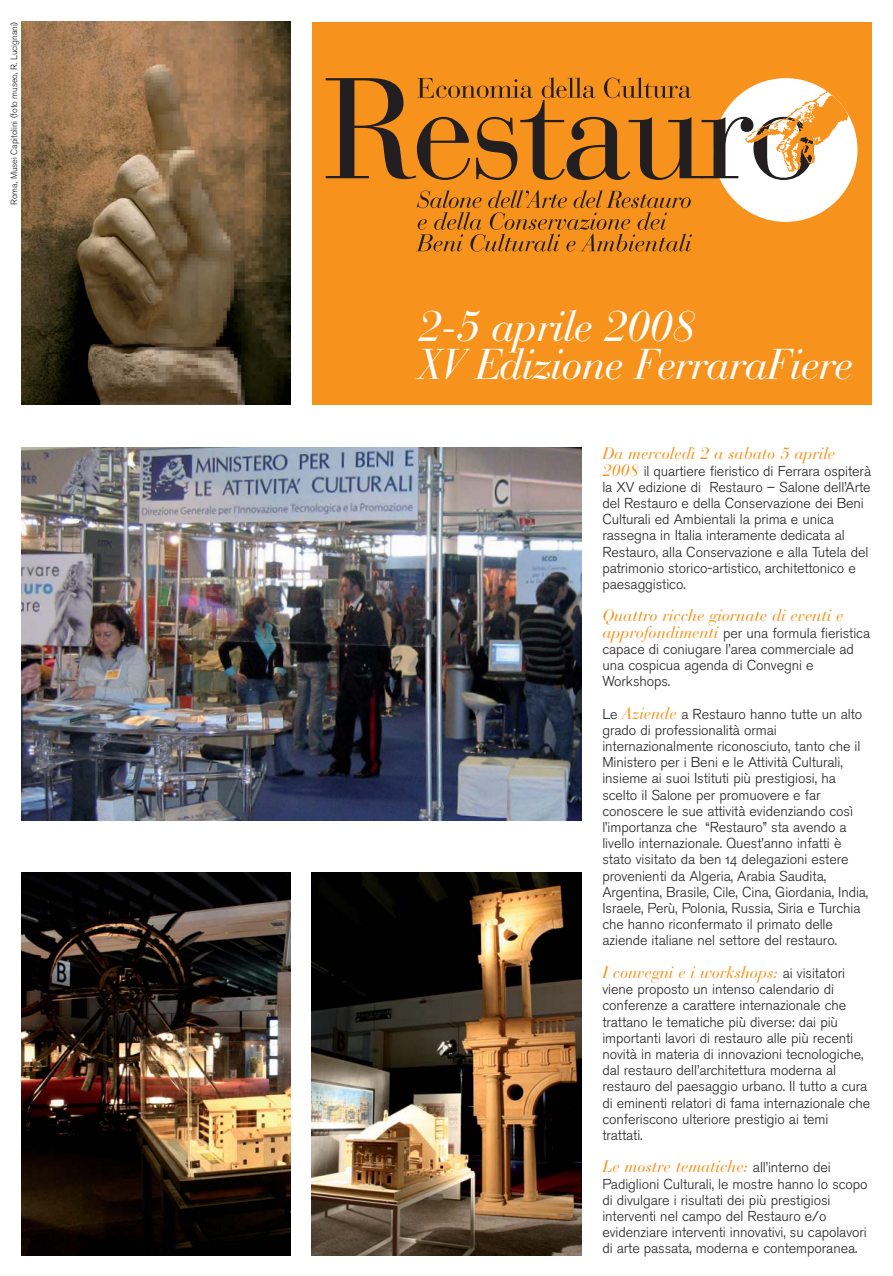
<style>
.page{position:relative;width:893px;height:1276px;background:#fff}
.page>*{position:absolute;margin:0;border:0;box-sizing:border-box;transform-origin:0 0}
.t1{font:italic 42.75px/38.5px "Bauer Bodoni";letter-spacing:-.025em;color:#fff}
.t2{font:italic 16.5px "Bauer Bodoni";letter-spacing:-.005em;color:#f7931d}
.t3{font:14.25px/16.2px "Akzidenz Grotesk BE Light Os F";letter-spacing:-.005em;color:#231f20}
.t4{font:9px "Akzidenz Grotesk BE Light Os F";letter-spacing:-.01em;color:#231f20}
.s1{font-family:"Bauer Bodoni";font-style:italic;font-size:16.5px;color:#f7931d}
.s2{font-family:"Akzidenz Grotesk BE Light Os F";font-style:normal;font-size:14.25px;color:#231f20}
</style>
<div class="page">
<div style="left:312px;top:22px;width:560px;height:383px;background:#f7931d"></div>
<div style="left:714px;top:78px;width:143px;height:144px;background:#fff;border-radius:50%"></div>
<svg style="left:326px;top:77px;width:522px;height:103px"></svg>
<svg style="left:416px;top:190px;width:276px;height:62px"></svg>
<img style="left:21px;top:22px;width:270px;height:383px">
<img style="left:21px;top:447px;width:560px;height:373px">
<img style="left:21px;top:872px;width:270px;height:383px">
<img style="left:312px;top:872px;width:269px;height:383px">
<p class="t4" style="left:11px;top:205px;width:185px;rotate:-90deg">Roma, Musei Capitolini (foto museo, R. Lucignani)</p>
<h1 class="t1" style="left:418px;top:312px;width:436px">2-5 aprile 2008<br>XV Edizione FerraraFiere</h1>
<p class="t2" style="left:602px;top:447px;width:234px">Da mercoledì 2 a sabato 5 aprile</p>
<p class="t3" style="left:602px;top:464px;width:270px"><span class="s1">2008</span> il quartiere fieristico di Ferrara ospiterà la XV edizione di Restauro – Salone dell’Arte del Restauro e della Conservazione dei Beni Culturali ed Ambientali la prima e unica rassegna in Italia interamente dedicata al Restauro, alla Conservazione e alla Tutela del patrimonio storico-artistico, architettonico e paesaggistico.</p>
<p class="t2" style="left:602px;top:609px;width:243px">Quattro ricche giornate di eventi e</p>
<p class="t3" style="left:602px;top:626px;width:269px"><span class="s1">approfondimenti</span> per una formula fieristica capace di coniugare l’area commerciale ad una cospicua agenda di Convegni e Workshops.</p>
<p class="t3" style="left:602px;top:707px;width:267px">Le <span class="s1">Aziende</span> a Restauro hanno tutte un alto grado di professionalità ormai internazionalmente riconosciuto, tanto che il Ministero per i Beni e le Attività Culturali, insieme ai suoi Istituti più prestigiosi, ha scelto il Salone per promuovere e far conoscere le sue attività evidenziando così l’importanza che “Restauro” sta avendo a livello internazionale. Quest’anno infatti è stato visitato da ben 14 delegazioni estere provenienti da Algeria, Arabia Saudita, Argentina, Brasile, Cile, Cina, Giordania, India, Israele, Perù, Polonia, Russia, Siria e Turchia che hanno riconfermato il primato delle aziende italiane nel settore del restauro.</p>
<p class="t2" style="left:602px;top:965px;width:244px">I convegni e i workshops: <span class="s2">ai visitatori</span></p>
<p class="t3" style="left:602px;top:982px;width:269px">viene proposto un intenso calendario di conferenze a carattere internazionale che trattano le tematiche più diverse: dai più importanti lavori di restauro alle più recenti novità in materia di innovazioni tecnologiche, dal restauro dell’architettura moderna al restauro del paesaggio urbano. Il tutto a cura di eminenti relatori di fama internazionale che conferiscono ulteriore prestigio ai temi trattati.</p>
<p class="t2" style="left:602px;top:1160px;width:230px">Le mostre tematiche: <span class="s2">all’interno dei</span></p>
<p class="t3" style="left:602px;top:1177px;width:267px">Padiglioni Culturali, le mostre hanno lo scopo di divulgare i risultati dei più prestigiosi interventi nel campo del Restauro e/o evidenziare interventi innovativi, su capolavori di arte passata, moderna e contemporanea.</p>
</div>
